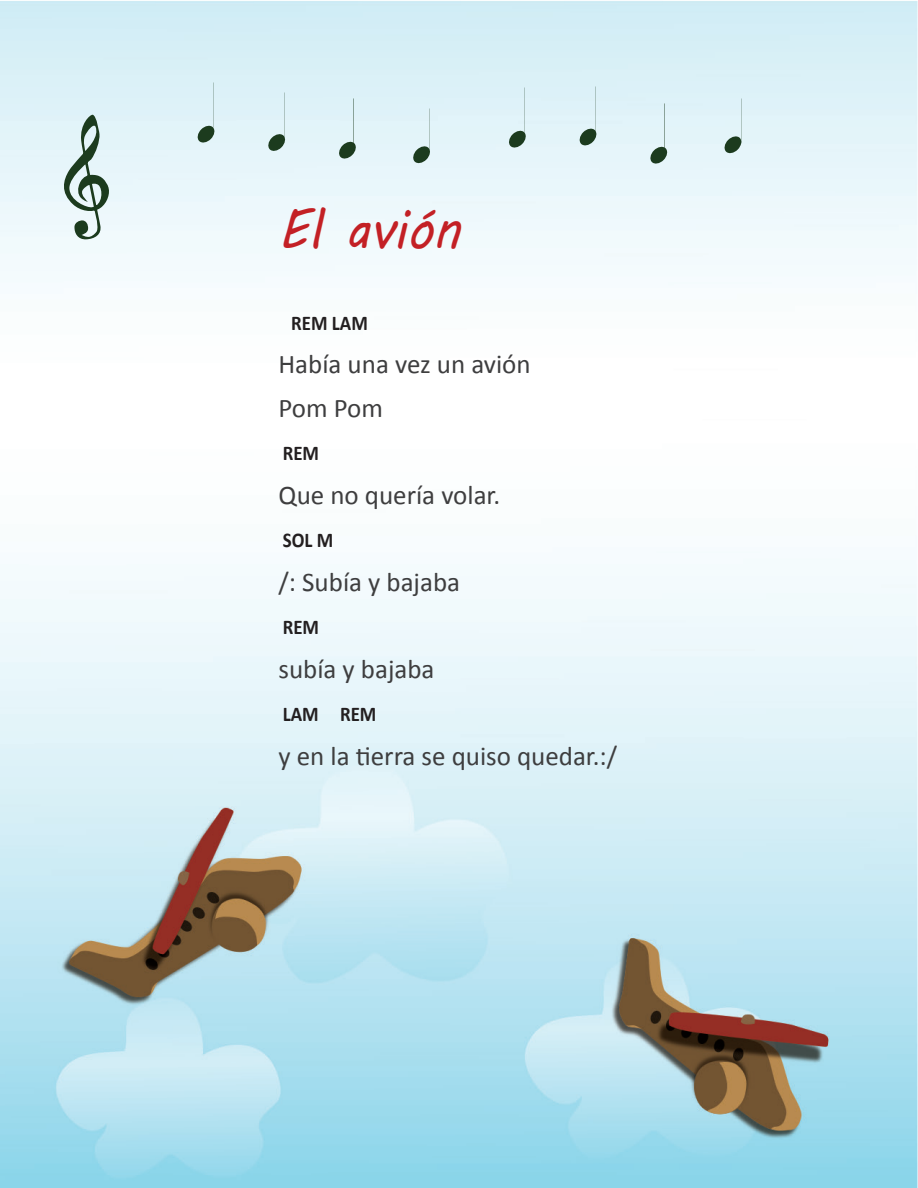
<style>
.page{position:relative;width:918px;height:1188px;background:#fff}
.page>*{position:absolute;margin:0;border:0;box-sizing:border-box;transform-origin:0 0}
.t1{font:55.5px "MV Boli";color:#c32025;scale:.9 1}
.t2{font:27px/43.5px "Calibri";color:#3e3e3f}
.t3{font:700 21px "Calibri";color:#231f20;scale:.9 1}
</style>
<div class="page">
<img style="left:0;top:1px;width:918px;height:1187px">
<svg style="left:60px;top:115px;width:51px;height:125px;background:#b1c3bf"></svg>
<svg style="left:197px;top:125px;width:19px;height:19px"></svg>
<svg style="left:267px;top:133px;width:19px;height:19px"></svg>
<svg style="left:338px;top:141px;width:19px;height:19px"></svg>
<svg style="left:412px;top:145px;width:19px;height:19px"></svg>
<svg style="left:508px;top:130px;width:19px;height:19px"></svg>
<svg style="left:579px;top:128px;width:19px;height:19px"></svg>
<svg style="left:649px;top:146px;width:19px;height:19px"></svg>
<svg style="left:723px;top:135px;width:19px;height:19px"></svg>
<h1 class="t1" style="left:279px;top:191px;width:204px">El avión</h1>
<p class="t3" style="left:291px;top:309px;width:87px">REM LAM</p>
<p class="t2" style="left:279px;top:343px;width:254px">Había una vez un avión<br>Pom Pom</p>
<p class="t3" style="left:283px;top:440px;width:42px">REM</p>
<p class="t2" style="left:279px;top:473px;width:223px">Que no quería volar.</p>
<p class="t3" style="left:283px;top:527px;width:58px">SOL M</p>
<p class="t2" style="left:279px;top:560px;width:183px">/: Subía y bajaba</p>
<p class="t3" style="left:283px;top:614px;width:42px">REM</p>
<p class="t2" style="left:279px;top:647px;width:158px">subía y bajaba</p>
<p class="t3" style="left:283px;top:701px;width:106px">LAM REM</p>
<p class="t2" style="left:279px;top:734px;width:340px">y en la tierra se quiso quedar.:/</p>
</div>
